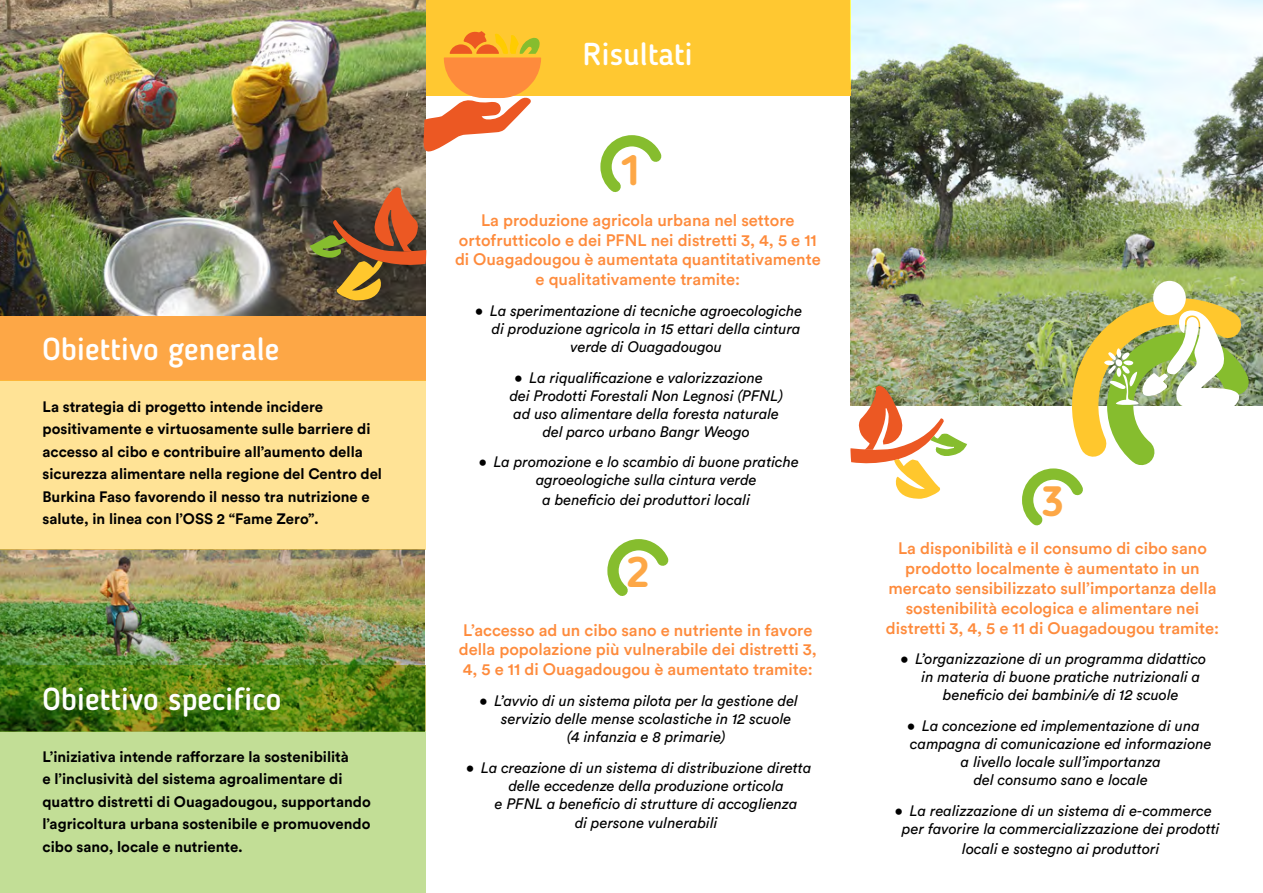
<style>
.page{position:relative;width:1263px;height:893px;background:#fff}
.page>*{position:absolute;margin:0;border:0;box-sizing:border-box;transform-origin:0 0}
.t1{font:700 42px "Blogger Sans";color:#fda746}
.t2{font:500 31.5px "Blogger Sans";color:#fff}
.t3{font:500 16.5px/19.8px "Circular Std";color:#fe8b3c;text-align:center}
.t4{font:italic 15px/18px "Circular Std";color:#000}
.t5{font:700 15px/22.5px "Circular Std";color:#000}
</style>
<div class="page">
<img style="left:0;top:550px;width:425px;height:115px">
<div style="left:0;top:315px;width:425px;height:66px;background:#fda746"></div>
<div style="left:0;top:381px;width:425px;height:169px;background:#ffe396"></div>
<svg style="left:0;top:665px;width:425px;height:66px"></svg>
<div style="left:0;top:731px;width:425px;height:162px;background:#c2de96"></div>
<img style="left:850px;top:0;width:413px;height:405px">
<div style="left:422px;top:0;width:428px;height:96px;background:#ffc72d"></div>
<img style="left:0;top:0;width:425px;height:316px">
<svg style="left:1049px;top:267px;width:214px;height:41px"></svg>
<svg style="left:310px;top:176px;width:116px;height:125px"></svg>
<div style="left:1153px;top:281px;width:33px;height:34px;background:#fff;border-radius:50%"></div>
<svg style="left:418px;top:31px;width:123px;height:129px"></svg>
<svg style="left:600px;top:135px;width:62px;height:57px"></svg>
<img style="left:850px;top:374px;width:117px;height:125px">
<svg style="left:607px;top:539px;width:62px;height:57px"></svg>
<svg style="left:1016px;top:308px;width:247px;height:218px"></svg>
<h2 class="t2" style="left:43px;top:330px;width:238px">Obiettivo generale</h2>
<p class="t5" style="left:43px;top:395px;width:341px">La strategia di progetto intende incidere positivamente e virtuosamente sulle barriere di accesso al cibo e contribuire all’aumento della sicurezza alimentare nella regione del Centro del Burkina Faso favorendo il nesso tra nutrizione e salute, in linea con l’OSS</p>
<p class="t5" style="left:217px;top:507px;width:104px">2 “Fame Zero”.</p>
<h2 class="t2" style="left:43px;top:680px;width:240px">Obiettivo specifico</h2>
<p class="t5" style="left:43px;top:745px;width:330px">L’iniziativa intende rafforzare la sostenibilità<br>e l’inclusività del sistema agroalimentare di quattro distretti di Ouagadougou, supportando l’agricoltura urbana sostenibile e promuovendo cibo sano, locale e nutriente.</p>
<h2 class="t2" style="left:583px;top:36px;width:112px">Risultati</h2>
<h1 class="t1" style="left:619px;top:145px;width:24px">1</h1>
<p class="t3" style="left:455px;top:210px;width:367px">La produzione agricola urbana nel settore ortofrutticolo e dei PFNL nei distretti 3, 4, 5 e 11 di Ouagadougou è aumentata quantitativamente e qualitativamente tramite:</p>
<p class="t4" style="left:475px;top:301px;width:329px">• La sperimentazione di tecniche agroecologiche</p>
<p class="t4" style="left:492px;top:319px;width:310px">di produzione agricola in 15 ettari della cintura</p>
<p class="t4" style="left:571px;top:337px;width:153px">verde di Ouagadougou</p>
<p class="t4" style="left:515px;top:368px;width:250px">• La riqualificazione e valorizzazione</p>
<p class="t4" style="left:510px;top:386px;width:275px">dei Prodotti Forestali Non Legnosi (PFNL)</p>
<p class="t4" style="left:513px;top:404px;width:267px">ad uso alimentare della foresta naturale</p>
<p class="t4" style="left:543px;top:422px;width:209px">del parco urbano Bangr Weogo</p>
<p class="t4" style="left:536px;top:453px;width:264px;text-indent:-57px">• La promozione e lo scambio di buone pratiche agroeologiche sulla cintura verde</p>
<p class="t4" style="left:543px;top:491px;width:209px">a beneficio dei produttori locali</p>
<h1 class="t1" style="left:626px;top:547px;width:24px">2</h1>
<p class="t3" style="left:459px;top:619px;width:360px;text-align:left">L’accesso ad un cibo sano e nutriente in favore della popolazione più vulnerabile dei distretti 3,<br>4, 5 e 11 di Ouagadougou è aumentato tramite:</p>
<p class="t4" style="left:480px;top:691px;width:320px">• L’avvio di un sistema pilota per la gestione del</p>
<p class="t4" style="left:501px;top:709px;width:292px">servizio delle mense scolastiche in 12 scuole</p>
<p class="t4" style="left:567px;top:727px;width:160px">(4 infanzia e 8 primarie)</p>
<p class="t4" style="left:466px;top:758px;width:347px">• La creazione di un sistema di distribuzione diretta</p>
<p class="t4" style="left:509px;top:776px;width:277px">delle eccedenze della produzione orticola</p>
<p class="t4" style="left:495px;top:794px;width:304px">e PFNL a beneficio di strutture di accoglienza</p>
<p class="t4" style="left:575px;top:814px;width:144px">di persone vulnerabili</p>
<h1 class="t1" style="left:1041px;top:476px;width:24px">3</h1>
<p class="t3" style="left:886px;top:538px;width:335px">La disponibilità e il consumo di cibo sano prodotto localmente è aumentato in un mercato sensibilizzato sull’importanza della sostenibilità ecologica e alimentare nei distretti 3, 4, 5 e 11 di Ouagadougou tramite:</p>
<p class="t4" style="left:901px;top:650px;width:307px">• L’organizzazione di un programma didattico</p>
<p class="t4" style="left:921px;top:668px;width:280px">in materia di buone pratiche nutrizionali a</p>
<p class="t4" style="left:943px;top:686px;width:237px">beneficio dei bambini/e di 12 scuole</p>
<p class="t4" style="left:907px;top:717px;width:294px">• La concezione ed implementazione di una</p>
<p class="t4" style="left:910px;top:735px;width:303px">campagna di comunicazione ed informazione</p>
<p class="t4" style="left:961px;top:753px;width:202px">a livello locale sull’importanza</p>
<p class="t4" style="left:974px;top:771px;width:176px">del consumo sano e locale</p>
<p class="t4" style="left:895px;top:801px;width:326px;text-align:center">• La realizzazione di un sistema di e-commerce per favorire la commercializzazione dei prodotti</p>
<p class="t4" style="left:962px;top:839px;width:199px">locali e sostegno ai produttori</p>
</div>
